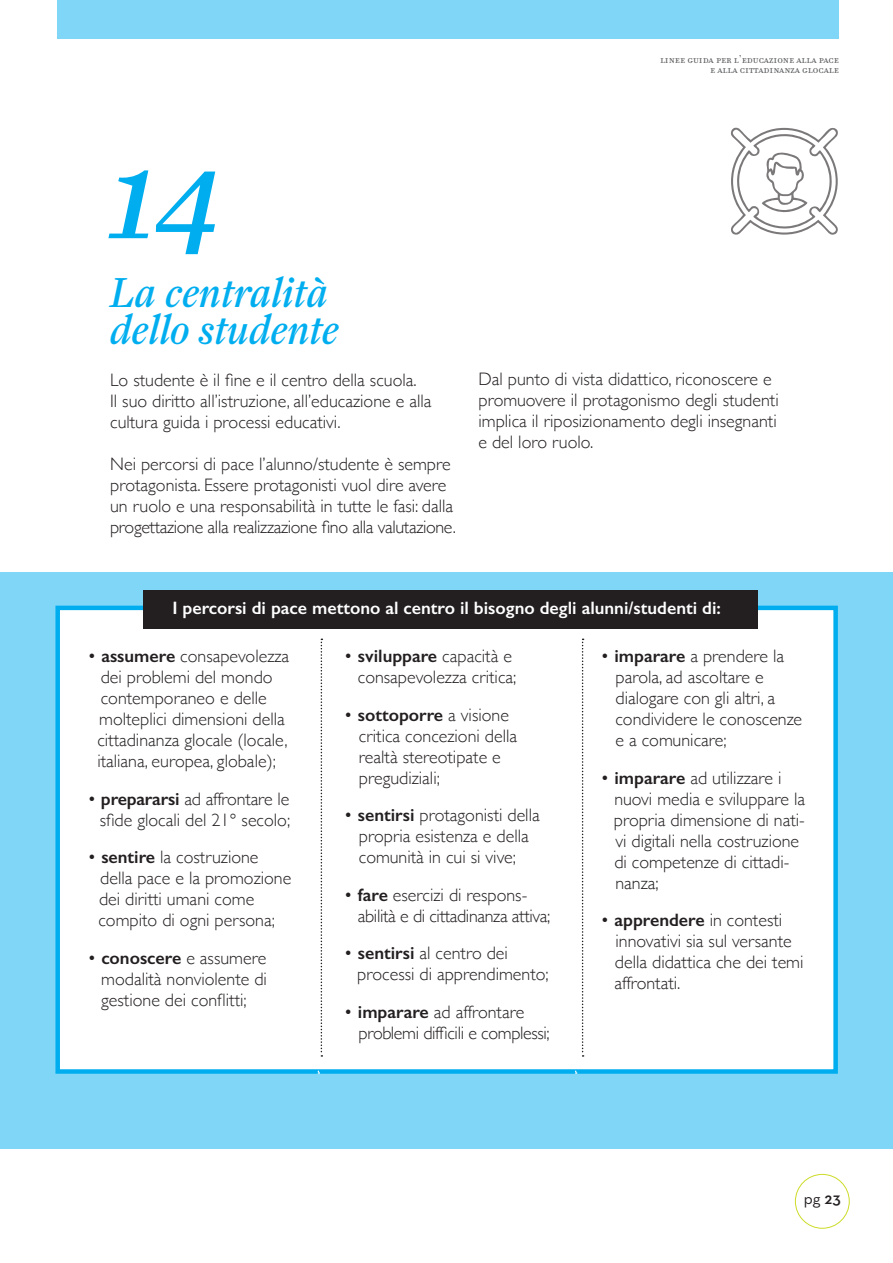
<style>
.page{position:relative;width:893px;height:1263px;background:#fff}
.page>*{position:absolute;margin:0;border:0;box-sizing:border-box;transform-origin:0 0}
.t1{font:124.8px "Farnham Display Regular Ital OSF";color:#00aeef}
.t2{font:42px "Farnham Display Regular Ital OSF";color:#00aeef}
.t3{font:300 18px/21px "Gill Sans";color:#231f20}
.t4{font:600 18px "Gill Sans";color:#fff}
.t5{font:300 18px "Gill Sans";letter-spacing:-.02em;color:#231f20}
.t6{font:600 18px "Gill Sans";color:#231f20}
.t7{font:16.5px "Neutra Text";color:#231f20}
.t8{font:12px/10.5px "Filosofia Fractions";color:#57585a;text-align:right}
.s1{font-weight:600}
.s2{font-weight:300}
</style>
<div class="page">
<div style="left:795px;top:1174px;width:55px;height:54px;border:1px solid #cddc28;border-radius:50%"></div>
<div style="left:0;top:572px;width:893px;height:576px;background:#80d6f7"></div>
<div style="left:57px;top:0;width:782px;height:38px;background:#80d6f7"></div>
<div style="left:55px;top:605px;width:783px;height:469px;background:#fff"></div>
<svg style="left:318px;top:639px;width:4px;height:435px;background:#e1e2e2"></svg>
<svg style="left:575px;top:639px;width:9px;height:435px;background:#eff1f1"></svg>
<div style="left:143px;top:590px;width:615px;height:38px;background:#231f20"></div>
<svg style="left:731px;top:127px;width:107px;height:108px"></svg>
<p class="t8" style="left:660px;top:54px;width:180px">linee guida per l’educazione alla pace e alla cittadinanza glocale</p>
<p class="t1" style="left:110px;top:122px;width:115px">14</p>
<p class="t2" style="left:110px;top:268px;width:219px">La centralità</p>
<p class="t2" style="left:110px;top:305px;width:230px">dello studente</p>
<p class="t3" style="left:110px;top:369px;width:308px">Lo studente è il fine e il centro della scuola.</p>
<p class="t3" style="left:110px;top:390px;width:323px">Il suo diritto all’istruzione, all’educazione e alla cultura guida i processi educativi.</p>
<p class="t3" style="left:110px;top:453px;width:347px">Nei percorsi di pace l’alunno/studente è sempre protagonista. Essere protagonisti vuol dire avere un ruolo e una responsabilità in tutte le fasi: dalla progettazione alla realizzazione fino alla valutazione.</p>
<p class="t3" style="left:478px;top:368px;width:302px">Dal punto di vista didattico, riconoscere e promuovere il protagonismo degli studenti</p>
<p class="t3" style="left:478px;top:410px;width:300px">implica il riposizionamento degli insegnanti</p>
<p class="t3" style="left:478px;top:431px;width:116px">e del loro ruolo.</p>
<p class="t4" style="left:172px;top:597px;width:550px">I percorsi di pace mettono al centro il bisogno degli alunni/studenti di:</p>
<p class="t3" style="left:87px;top:645px;width:203px">• <span class="s1">assumere</span> consapevolezza</p>
<p class="t3" style="left:101px;top:666px;width:173px">dei problemi del mondo</p>
<p class="t3" style="left:101px;top:687px;width:168px">contemporaneo e delle</p>
<p class="t3" style="left:99px;top:708px;width:187px">molteplici dimensioni della</p>
<p class="t3" style="left:97px;top:729px;width:192px">cittadinanza glocale (locale,</p>
<p class="t3" style="left:97px;top:750px;width:180px">italiana, europea, globale);</p>
<p class="t3" style="left:87px;top:787px;width:204px">• <span class="s1">prepararsi</span> ad affrontare le</p>
<p class="t3" style="left:100px;top:808px;width:192px">sfide glocali del 21° secolo;</p>
<p class="t3" style="left:87px;top:846px;width:173px">• <span class="s1">sentire</span> la costruzione</p>
<p class="t3" style="left:100px;top:867px;width:193px">della pace e la promozione</p>
<p class="t3" style="left:99px;top:888px;width:157px">dei diritti umani come</p>
<p class="t3" style="left:98px;top:909px;width:178px">compito di ogni persona;</p>
<p class="t3" style="left:87px;top:946px;width:180px">• <span class="s1">conoscere</span> e assumere</p>
<p class="t3" style="left:101px;top:967px;width:167px">modalità nonviolente di</p>
<p class="t3" style="left:101px;top:988px;width:147px">gestione dei conflitti;</p>
<p class="t3" style="left:344px;top:645px;width:170px">• <span class="s1">sviluppare</span> capacità e</p>
<p class="t3" style="left:358px;top:666px;width:160px">consapevolezza critica;</p>
<p class="t6" style="left:344px;top:704px;width:167px"><span class="s2">•</span> sottoporre <span class="s2">a visione</span></p>
<p class="t3" style="left:359px;top:724px;width:160px">critica concezioni della</p>
<p class="t3" style="left:359px;top:745px;width:143px">realtà stereotipate e</p>
<p class="t3" style="left:359px;top:766px;width:83px">pregudiziali;</p>
<p class="t3" style="left:344px;top:804px;width:197px">• <span class="s1">sentirsi</span> protagonisti della</p>
<p class="t3" style="left:359px;top:825px;width:171px">propria esistenza e della</p>
<p class="t3" style="left:359px;top:846px;width:158px">comunità in cui si vive;</p>
<p class="t3" style="left:344px;top:883px;width:185px">• <span class="s1">fare</span> esercizi di respons-</p>
<p class="t5" style="left:358px;top:902px;width:194px">abilità e di cittadinanza attiva;</p>
<p class="t3" style="left:344px;top:942px;width:166px">• <span class="s1">sentirsi</span> al centro dei</p>
<p class="t3" style="left:357px;top:963px;width:193px">processi di apprendimento;</p>
<p class="t3" style="left:344px;top:1000px;width:182px">• <span class="s1">imparare</span> ad affrontare</p>
<p class="t5" style="left:359px;top:1019px;width:193px">problemi difficili e complessi;</p>
<p class="t3" style="left:600px;top:645px;width:185px">• <span class="s1">imparare</span> a prendere la</p>
<p class="t3" style="left:615px;top:666px;width:150px">parola, ad ascoltare e</p>
<p class="t3" style="left:615px;top:687px;width:161px">dialogare con gli altri, a</p>
<p class="t3" style="left:615px;top:708px;width:188px">condividere le conoscenze</p>
<p class="t3" style="left:615px;top:729px;width:113px">e a comunicare;</p>
<p class="t3" style="left:600px;top:766px;width:183px">• <span class="s1">imparare</span> ad utilizzare i</p>
<p class="t3" style="left:614px;top:787px;width:192px">nuovi media e sviluppare la</p>
<p class="t3" style="left:614px;top:808px;width:192px">propria dimensione di nati-</p>
<p class="t3" style="left:615px;top:829px;width:185px">vi digitali nella costruzione</p>
<p class="t3" style="left:614px;top:850px;width:177px">di competenze di cittadi-</p>
<p class="t3" style="left:615px;top:871px;width:45px">nanza;</p>
<p class="t3" style="left:600px;top:909px;width:183px">• <span class="s1">apprendere</span> in contesti</p>
<p class="t3" style="left:615px;top:930px;width:178px">innovativi sia sul versante</p>
<p class="t3" style="left:615px;top:951px;width:190px">della didattica che dei temi</p>
<p class="t3" style="left:614px;top:972px;width:68px">affrontati.</p>
<p class="t7" style="left:804px;top:1189px;width:38px">pg <span class="s1">23</span></p>
</div>
